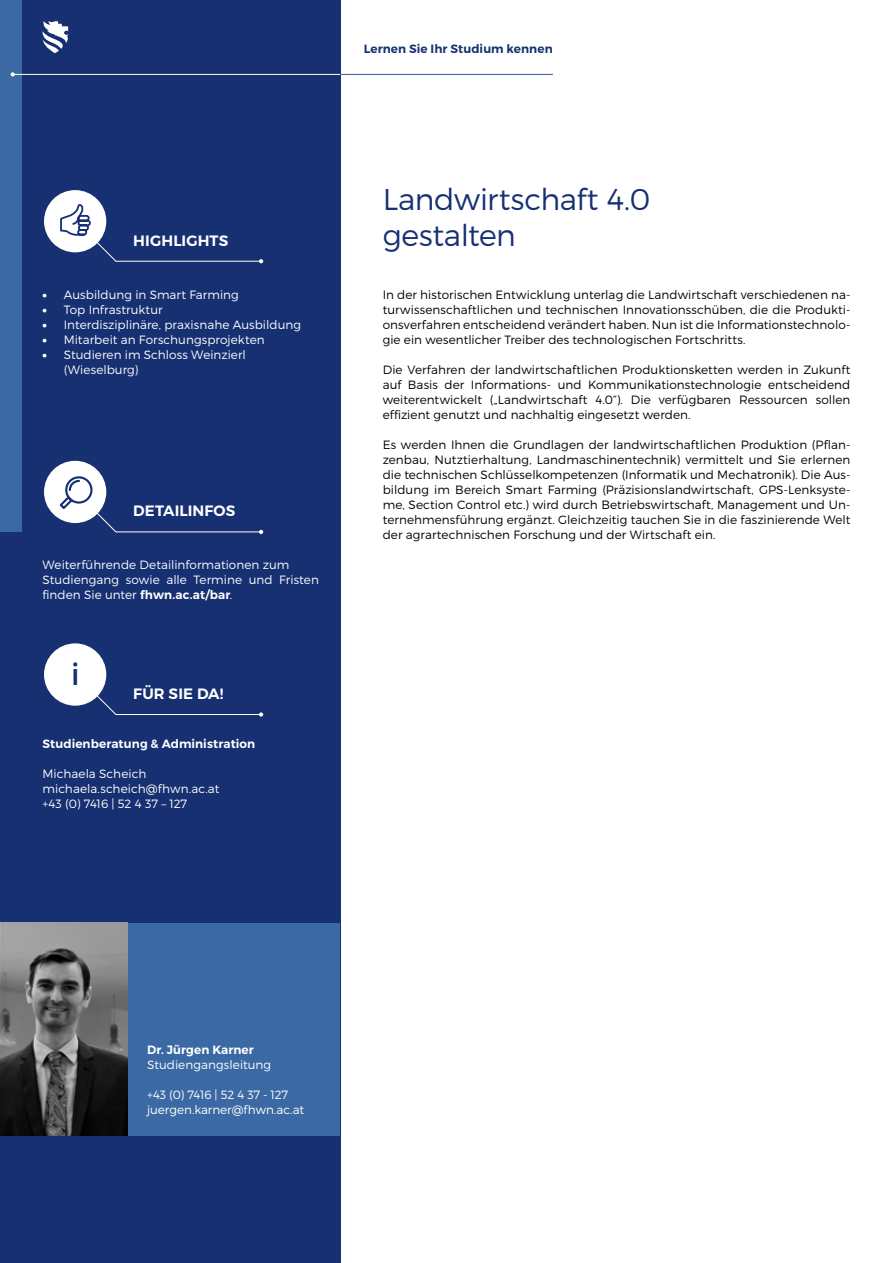
<style>
.page{position:relative;width:893px;height:1263px;background:#fff}
.page>*{position:absolute;margin:0;border:0;box-sizing:border-box;transform-origin:0 0}
.t1{font:300 30px/36px "Montserrat";letter-spacing:-.01em;color:#163072}
.t2{font:30px "Montserrat";color:#163072}
.t3{font:600 15px "Montserrat";letter-spacing:.01em;color:#fff}
.t4{font:300 12px/15px "Montserrat";letter-spacing:.005em;color:#000;text-align:justify}
.t5{font:300 12px/15px "Montserrat";letter-spacing:.005em;color:#fff}
.t6{font:600 12px "Montserrat";letter-spacing:.005em;color:#fff}
.t7{font:600 12px "Montserrat";letter-spacing:.005em;color:#163072}
.s1{font-weight:900}
.s2{font-weight:600}
</style>
<div class="page">
<div style="left:0;top:0;width:340px;height:1263px;background:#163072"></div>
<div style="left:0;top:0;width:21px;height:531px;background:#3b69a4"></div>
<hr style="left:340px;top:74px;width:213px;height:1px;background:#61a4d7">
<hr style="left:13px;top:74px;width:327px;height:1px;background:#fff">
<svg style="left:11px;top:72px;width:4px;height:5px"></svg>
<svg style="left:43px;top:21px;width:25px;height:32px"></svg>
<div style="left:0;top:923px;width:340px;height:212px;background:#3b69a4"></div>
<img style="left:0;top:923px;width:128px;height:212px">
<hr style="left:116px;top:261px;width:145px;height:1px;background:#fff">
<div style="left:43px;top:189px;width:64px;height:64px;background:#fff;border-radius:50%"></div>
<div style="left:43px;top:189px;width:65px;height:65px;border:2px solid #163072;border-radius:50%"></div>
<hr style="left:116px;top:531px;width:145px;height:1px;background:#fff">
<div style="left:43px;top:460px;width:64px;height:64px;background:#fff;border-radius:50%"></div>
<div style="left:43px;top:459px;width:65px;height:66px;border:2px solid #163072;border-radius:50%"></div>
<hr style="left:116px;top:714px;width:145px;height:1px;background:#fff">
<div style="left:43px;top:643px;width:64px;height:63px;background:#fff;border-radius:50%"></div>
<div style="left:43px;top:642px;width:65px;height:65px;border:2px solid #163072;border-radius:50%"></div>
<svg style="left:75px;top:673px;width:41px;height:42px"></svg>
<svg style="left:59px;top:202px;width:58px;height:60px"></svg>
<svg style="left:58px;top:475px;width:59px;height:58px"></svg>
<svg style="left:259px;top:259px;width:4px;height:4px"></svg>
<svg style="left:259px;top:530px;width:4px;height:4px"></svg>
<svg style="left:259px;top:712px;width:4px;height:5px"></svg>
<p class="t7" style="left:364px;top:41px;width:190px">Lernen Sie Ihr Studium kennen</p>
<p class="t3" style="left:133px;top:231px;width:97px">HIGHLIGHTS</p>
<p class="t5" style="left:43px;top:287px;width:198px"><span class="s1">•</span> Ausbildung in Smart Farming</p>
<p class="t5" style="left:43px;top:302px;width:121px"><span class="s1">•</span> Top Infrastruktur</p>
<p class="t5" style="left:43px;top:317px;width:260px"><span class="s1">•</span> Interdisziplinäre, praxisnahe Ausbildung</p>
<p class="t5" style="left:43px;top:332px;width:224px"><span class="s1">•</span> Mitarbeit an Forschungsprojekten</p>
<p class="t5" style="left:64px;top:347px;width:184px;text-indent:-21px"><span class="s1">•</span> Studieren im Schloss Weinzierl (Wieselburg)</p>
<p class="t3" style="left:133px;top:502px;width:104px">DETAILINFOS</p>
<p class="t5" style="left:43px;top:557px;width:278px">Weiterführende Detailinformationen zum<br>Studiengang sowie alle Termine und Fristen finden Sie unter <span class="s2">fhwn.ac.at/bar</span>.</p>
<h1 class="t2" style="left:71px;top:656px;width:10px">i</h1>
<p class="t3" style="left:133px;top:684px;width:92px">FÜR SIE DA!</p>
<p class="t6" style="left:43px;top:736px;width:214px">Studienberatung &amp; Administration</p>
<p class="t5" style="left:43px;top:766px;width:178px">Michaela Scheich michaela.scheich@fhwn.ac.at +43 (0) 7416 | 52 4 37 – 127</p>
<h1 class="t1" style="left:383px;top:181px;width:269px">Landwirtschaft 4.0 gestalten</h1>
<p class="t4" style="left:383px;top:287px;width:469px">In der historischen Entwicklung unterlag die Landwirtschaft verschiedenen na&shy;turwissenschaftlichen und technischen Innovationsschüben, die die Produkti&shy;onsverfahren entscheidend verändert haben. Nun ist die Informationstechnolo&shy;gie ein wesentlicher Treiber des technologischen Fortschritts.</p>
<p class="t4" style="left:383px;top:362px;width:469px">Die Verfahren der landwirtschaftlichen Produktionsketten werden in Zukunft auf Basis der Informations- und Kommunikationstechnologie entscheidend weiterentwickelt („Landwirtschaft 4.0“). Die verfügbaren Ressourcen sollen effizient genutzt und nachhaltig eingesetzt werden.</p>
<p class="t4" style="left:383px;top:437px;width:469px">Es werden Ihnen die Grundlagen der landwirtschaftlichen Produktion (Pflan&shy;zenbau, Nutztierhaltung, Landmaschinentechnik) vermittelt und Sie erlernen die technischen Schlüsselkompetenzen (Informatik und Mechatronik). Die Aus&shy;bildung im Bereich Smart Farming (Präzisionslandwirtschaft, GPS-Lenksyste&shy;me, Section Control etc.) wird durch Betriebswirtschaft, Management und Un&shy;ternehmensführung ergänzt. Gleichzeitig tauchen Sie in die faszinierende Welt der agrartechnischen Forschung und der Wirtschaft ein.</p>
<p class="t6" style="left:147px;top:1042px;width:108px">Dr. Jürgen Karner</p>
<p class="t5" style="left:147px;top:1057px;width:126px">Studiengangsleitung</p>
<p class="t5" style="left:147px;top:1087px;width:159px">+43 (0) 7416 | 52 4 37 - 127 juergen.karner@fhwn.ac.at</p>
</div>
